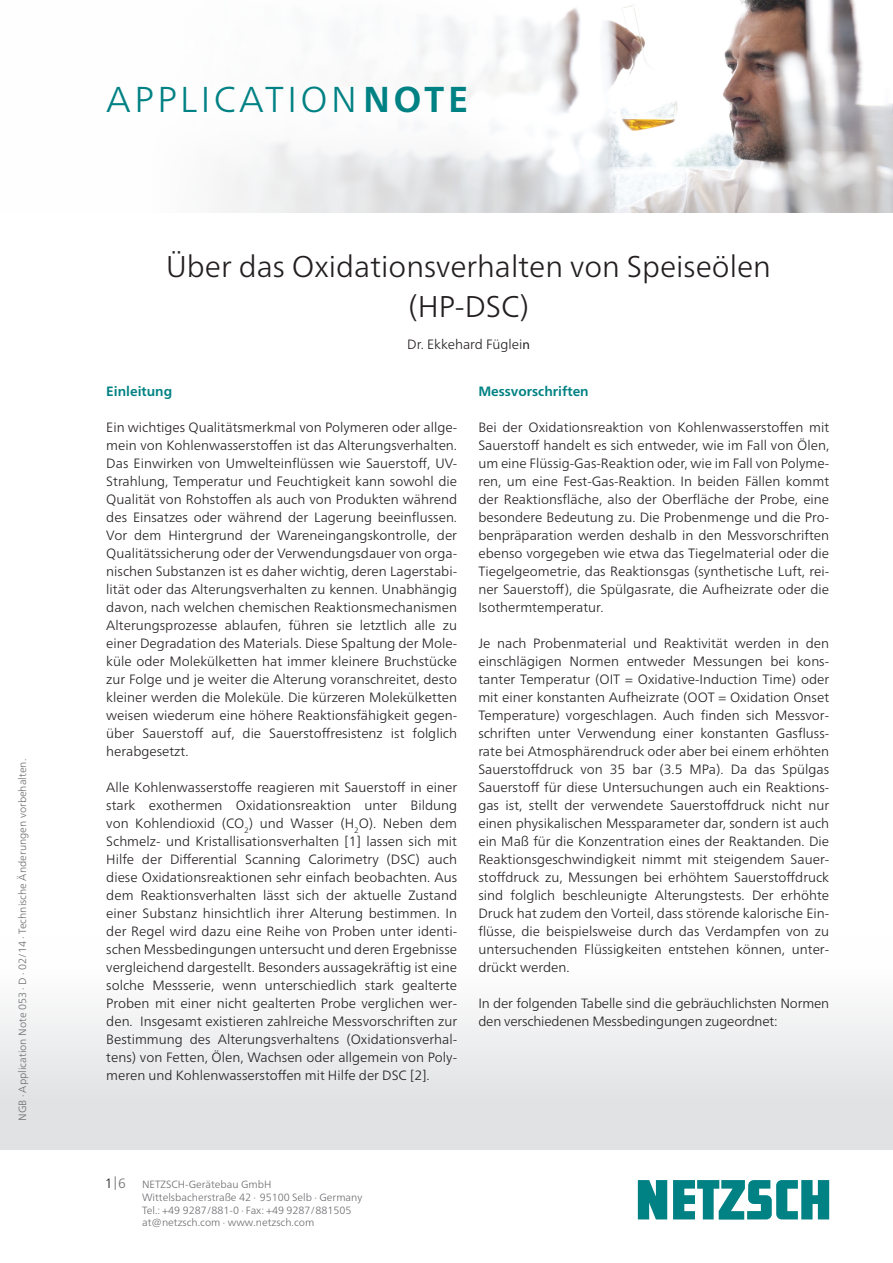
<style>
.page{position:relative;width:893px;height:1263px;background:#fff}
.page>*{position:absolute;margin:0;border:0;box-sizing:border-box;transform-origin:0 0}
.Fließtext_engl{font:300 36px "Frutiger Neue LTW1 G";letter-spacing:.095em;color:#008183}
.Fließtext{font:300 30px/40.5px "Frutiger Neue LTW1 G";color:#231f20;text-align:center}
.D_Fließtext{font:300 13.5px/18px "Frutiger Neue LTW1 G";color:#231f20;text-align:justify}
.D_Fließtext-2{font:700 13.5px "Frutiger Neue LTW1 G";color:#008183}
.t1{font:300 13.5px "Frutiger Neue LTW1 G";color:#6c6d70}
.E_Bildunterschrift{font:300 10.5px "Frutiger Neue LTW1 G";color:#6c6d70}
.s1{font-weight:700}
.s2{font-family:"Myriad Pro";font-weight:400}
.s3{color:#231f20}
</style>
<div class="page">
<img style="left:220px;top:0;width:673px;height:212px">
<svg style="left:638px;top:1180px;width:191px;height:39px"></svg>
<p class="E_Bildunterschrift" style="left:16px;top:1121px;width:363px;rotate:-90deg">NGB · Application Note 053 · D · 02/14 · Technische Änderungen vorbehalten.</p>
<p class="Fließtext_engl" style="left:106px;top:78px;width:363px">APPLICATION<span class="s1">NOTE</span></p>
<p class="Fließtext" style="left:166px;top:246px;width:606px">Über das Oxidationsverhalten von Speiseölen (HP-DSC)</p>
<p class="D_Fließtext" style="left:407px;top:335px;width:124px">Dr. Ekkehard Füglei<span class="s2">n</span></p>
<p class="D_Fließtext-2" style="left:106px;top:383px;width:67px">Einleitung</p>
<p class="D_Fließtext" style="left:106px;top:418px;width:352px">Ein wichtiges Qualitätsmerkmal von Polymeren oder allge&shy;mein von Kohlenwasserstoffen ist das Alterungsverhalten.<br>Das Einwirken von Umwelteinflüssen wie Sauerstoff, UV-Strahlung, Temperatur und Feuchtigkeit kann sowohl die Qualität von Rohstoffen als auch von Produkten während des Einsatzes oder während der Lagerung beeinflussen.<br>Vor dem Hintergrund der Wareneingangskontrolle, der Qualitätssicherung oder der Verwendungsdauer von orga&shy;nischen Substanzen ist es daher wichtig, deren Lagerstabi&shy;lität oder das Alterungsverhalten zu kennen. Unabhängig davon, nach welchen chemischen Reaktionsmechanismen Alterungsprozesse ablaufen, führen sie letztlich alle zu einer Degradation des Materials. Diese Spaltung der Mole&shy;küle oder Molekülketten hat immer kleinere Bruchstücke zur Folge und je weiter die Alterung voranschreitet, desto kleiner werden die Moleküle. Die kürzeren Molekülketten weisen wiederum eine höhere Reaktionsfähigkeit gegen&shy;über Sauerstoff auf, die Sauerstoffresistenz ist folglich herabgesetzt.</p>
<p class="D_Fließtext" style="left:106px;top:778px;width:352px">Alle Kohlenwasserstoffe reagieren mit Sauerstoff in einer stark exothermen Oxidationsreaktion unter Bildung von Kohlendioxid (CO<sub>2</sub>) und Wasser (H<sub>2</sub>O). Neben dem Schmelz- und Kristallisationsverhalten [1] lassen sich mit Hilfe der Differential Scanning Calorimetry (DSC) auch diese Oxidationsreaktionen sehr einfach beobachten. Aus dem Reaktionsverhalten lässt sich der aktuelle Zustand einer Substanz hinsichtlich ihrer Alterung bestimmen. In der Regel wird dazu eine Reihe von Proben unter identi&shy;schen Messbedingungen untersucht und deren Ergebnisse vergleichend dargestellt. Besonders aussagekräftig ist eine solche Messserie, wenn unterschiedlich stark gealterte Proben mit einer nicht gealterten Probe verglichen wer&shy;den. Insgesamt existieren zahlreiche Messvorschriften zur Bestimmung des Alterungsverhaltens (Oxidationsverhal&shy;tens) von Fetten, Ölen, Wachsen oder allgemein von Poly&shy;meren und Kohlenwasserstoffen mit Hilfe der DSC [2].</p>
<p class="D_Fließtext-2" style="left:478px;top:383px;width:112px">Messvorschriften</p>
<p class="D_Fließtext" style="left:478px;top:418px;width:352px">Bei der Oxidationsreaktion von Kohlenwasserstoffen mit Sauerstoff handelt es sich entweder, wie im Fall von Ölen, um eine Flüssig-Gas-Reaktion oder, wie im Fall von Polyme&shy;ren, um eine Fest-Gas-Reaktion. In beiden Fällen kommt der Reaktionsfläche, also der Oberfläche der Probe, eine besondere Bedeutung zu. Die Probenmenge und die Pro&shy;benpräparation werden deshalb in den Messvorschriften ebenso vorgegeben wie etwa das Tiegelmaterial oder die Tiegelgeometrie, das Reaktionsgas (synthetische Luft, rei&shy;ner Sauerstoff), die Spülgasrate, die Aufheizrate oder die Isothermtemperatur.</p>
<p class="D_Fließtext" style="left:478px;top:634px;width:352px">Je nach Probenmaterial und Reaktivität werden in den einschlägigen Normen entweder Messungen bei kons&shy;tanter Temperatur (OIT = Oxidative-Induction Time) oder mit einer konstanten Aufheizrate (OOT = Oxidation Onset Temperature) vorgeschlagen. Auch finden sich Messvor&shy;schriften unter Verwendung einer konstanten Gasfluss&shy;rate bei Atmosphärendruck oder aber bei einem erhöhten Sauerstoffdruck von 35 bar (3.5 MPa). Da das Spülgas Sauerstoff für diese Untersuchungen auch ein Reaktions&shy;gas ist, stellt der verwendete Sauerstoffdruck nicht nur einen physikalischen Messparameter dar, sondern ist auch ein Maß für die Konzentration eines der Reaktanden. Die Reaktionsgeschwindigkeit nimmt mit steigendem Sauer&shy;stoffdruck zu, Messungen bei erhöhtem Sauerstoffdruck sind folglich beschleunigte Alterungstests. Der erhöhte Druck hat zudem den Vorteil, dass störende kalorische Ein&shy;flüsse, die beispielsweise durch das Verdampfen von zu untersuchenden Flüssigkeiten entstehen können, unter&shy;drückt werden.</p>
<p class="D_Fließtext" style="left:478px;top:994px;width:352px">In der folgenden Tabelle sind die gebräuchlichsten Normen den verschiedenen Messbedingungen zugeordnet:</p>
<p class="t1" style="left:105px;top:1175px;width:23px"><span class="s3">1</span>|6</p>
<p class="E_Bildunterschrift" style="left:142px;top:1178px;width:131px">NETZSCH-Gerätebau GmbH</p>
<p class="E_Bildunterschrift" style="left:142px;top:1191px;width:222px">Wittelsbacherstraße 42 ∙ 95100 Selb ∙ Germany</p>
<p class="E_Bildunterschrift" style="left:142px;top:1203px;width:211px">Tel.: +49 9287/881-0 ∙ Fax: +49 9287/881505</p>
<p class="E_Bildunterschrift" style="left:142px;top:1216px;width:174px">at@netzsch.com ∙ www.netzsch.com</p>
</div>
